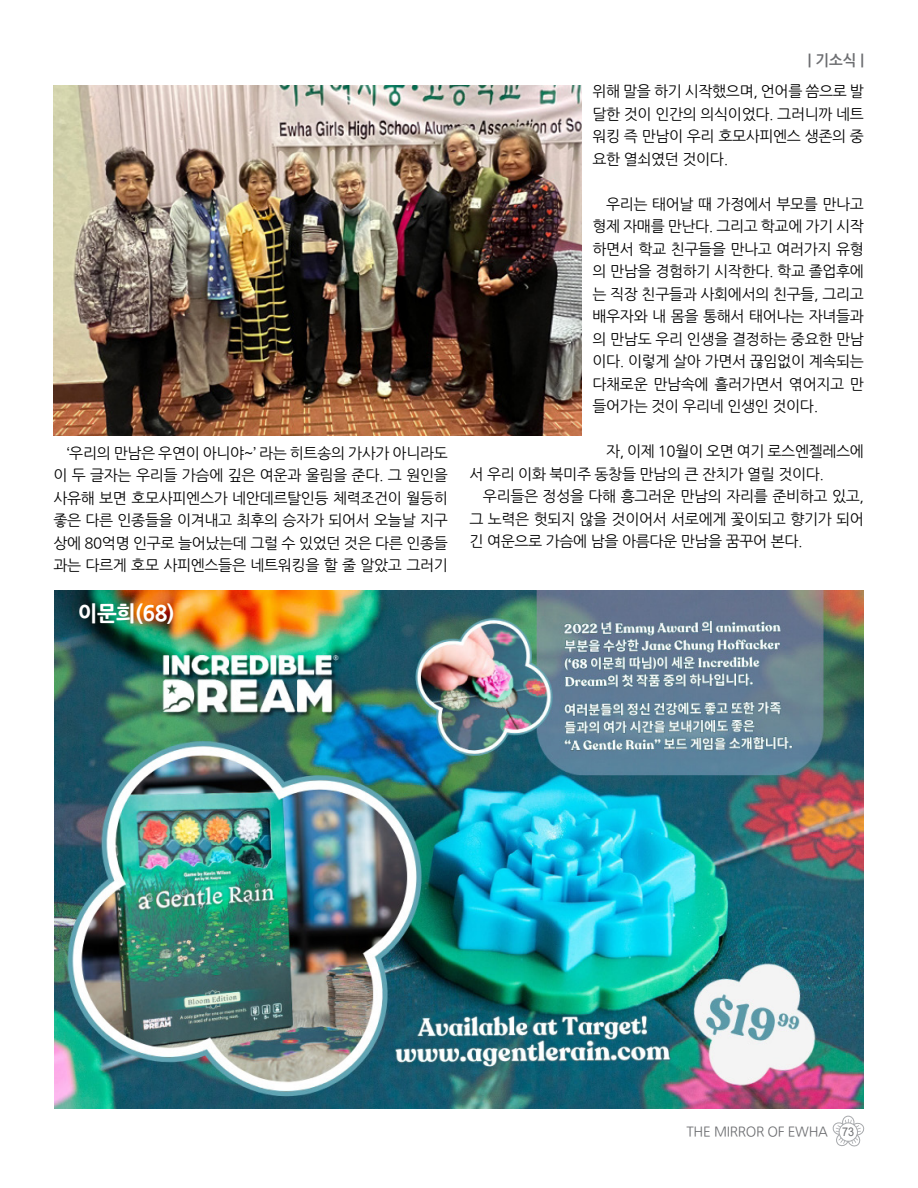
<style>
.page{position:relative;width:918px;height:1188px;background:#fff}
.page>*{position:absolute;margin:0;border:0;box-sizing:border-box;transform-origin:0 0}
.t1{font:700 21px "Nanum Gothic OTF Extra";color:#fff}
.t2{font:15px/22.5px "Nanum Gothic OTF";letter-spacing:-.025em;color:#000;text-align:justify}
.t3{font:15px "Nanum Gothic OTF Bold";color:#6d6e71}
.t4{font:13.5px "Nanum Gothic OTF";letter-spacing:-.025em;color:#6d6e71}
.s1{font-family:"Arial";font-size:12px}
</style>
<div class="page">
<div style="left:842px;top:1116px;width:12px;height:13px;border:1px solid #a7a9ac;border-radius:50%"></div>
<svg style="left:832px;top:1119px;width:32px;height:28px"></svg>
<div style="left:840px;top:1124px;width:17px;height:17px;background:#fff;border-radius:50%"></div>
<div style="left:839px;top:1123px;width:18px;height:18px;border:1px solid #fff;border-radius:50%"></div>
<div style="left:839px;top:1123px;width:19px;height:19px;border:1px solid #a7a9ac;border-radius:50%"></div>
<img style="left:53px;top:85px;width:529px;height:351px">
<img style="left:54px;top:591px;width:810px;height:517px">
<p class="t2" style="left:53px;top:442px;width:396px;text-indent:14px">‘우리의 만남은 우연이 아니야~’ 라는 히트송의 가사가 아니라도 이 두 글자는 우리들 가슴에 깊은 여운과 울림을 준다. 그 원인을 사유해 보면 호모사피엔스가 네안데르탈인등 체력조건이 월등히 좋은 다른 인종들을 이겨내고 최후의 승자가 되어서 오늘날 지구 상에 80억명 인구로 늘어났는데 그럴 수 있었던 것은 다른 인종들 과는 다르게 호모 사피엔스들은 네트워킹을 할 줄 알았고 그러기</p>
<h1 class="t1" style="left:78px;top:602px;width:98px">이문희(68)</h1>
<p class="t3" style="left:808px;top:53px;width:58px">| 기소식 |</p>
<p class="t2" style="left:593px;top:81px;width:273px">위해 말을 하기 시작했으며, 언어를 씀으로 발 달한 것이 인간의 의식이었다. 그러니까 네트 워킹 즉 만남이 우리 호모사피엔스 생존의 중 요한 열쇠였던 것이다.</p>
<p class="t2" style="left:593px;top:193px;width:273px;text-indent:14px">우리는 태어날 때 가정에서 부모를 만나고 형제 자매를 만난다. 그리고 학교에 가기 시작 하면서 학교 친구들을 만나고 여러가지 유형 의 만남을 경험하기 시작한다. 학교 졸업후에 는 직장 친구들과 사회에서의 친구들, 그리고 배우자와 내 몸을 통해서 태어나는 자녀들과 의 만남도 우리 인생을 결정하는 중요한 만남 이다. 이렇게 살아 가면서 끊임없이 계속되는 다채로운 만남속에 흘러가면서 엮어지고 만 들어가는 것이 우리네 인생인 것이다.</p>
<p class="t2" style="left:469px;top:441px;width:396px;text-indent:137px">자, 이제 10월이 오면 여기 로스엔젤레스에 서 우리 이화 북미주 동창들 만남의 큰 잔치가 열릴 것이다.</p>
<p class="t2" style="left:469px;top:486px;width:396px;text-indent:14px">우리들은 정성을 다해 흥그러운 만남의 자리를 준비하고 있고, 그 노력은 헛되지 않을 것이어서 서로에게 꽃이되고 향기가 되어 긴 여운으로 가슴에 남을 아름다운 만남을 꿈꾸어 본다.</p>
<p class="t4" style="left:687px;top:1126px;width:169px">THE MIRROR OF EWHA <span class="s1">73</span></p>
</div>
